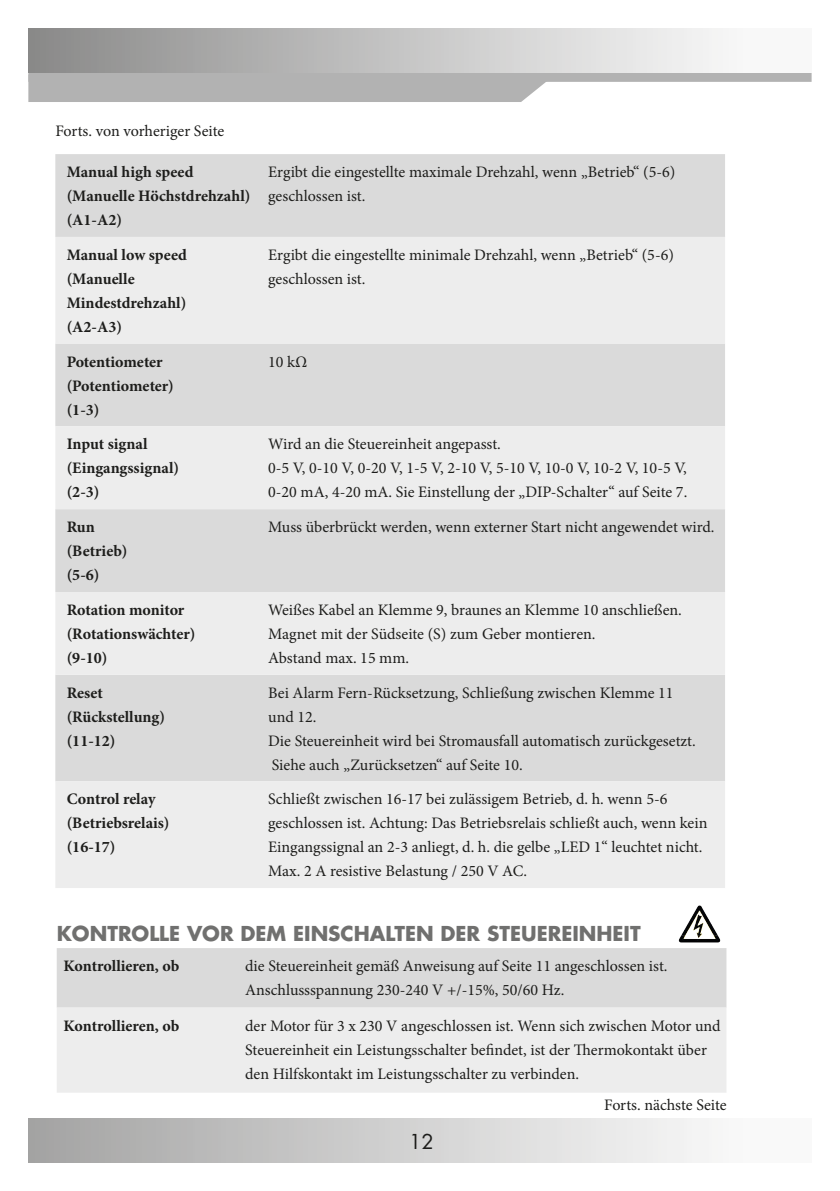
<style>
.page{position:relative;width:840px;height:1191px;background:#fff}
.page>*{position:absolute;margin:0;border:0;box-sizing:border-box;transform-origin:0 0}
.t1{font:700 20px "Futura";color:#70706f}
.t2{font:20px "Futura Std";color:#1d1d1b}
.t3{font:16px/24px "Minion Pro";color:#1d1d1b}
.t4{font:700 16px/24px "Minion Pro";letter-spacing:-.005em;color:#1d1d1b}
</style>
<div class="page">
<div style="left:28px;top:1118px;width:783px;height:44px;background:linear-gradient(to right,#a5a5a4,#fff)"></div>
<div style="left:28px;top:63px;width:783px;height:19px;background:linear-gradient(to right,#b2b2b2,#b2b2b2)"></div>
<div style="left:28px;top:28px;width:783px;height:44px;background:linear-gradient(to right,#8b8b8b,#fff)"></div>
<div style="left:28px;top:75px;width:527px;height:27px;background:#b2b2b2"></div>
<div style="left:55px;top:154px;width:669px;height:83px;background:#dadada"></div>
<svg style="left:55px;top:237px;width:669px;height:651px;background:#e5e5e5"></svg>
<img style="left:678px;top:905px;width:43px;height:38px">
<div style="left:57px;top:948px;width:669px;height:59px;background:#dadada"></div>
<div style="left:57px;top:1007px;width:669px;height:85px;background:#ededed"></div>
<p class="t3" style="left:55px;top:119px;width:170px">Forts. von vorheriger Seite</p>
<p class="t4" style="left:67px;top:160px;width:185px">Manual high speed (Manuelle Höchstdrehzahl) (A1-A2)</p>
<p class="t3" style="left:268px;top:160px;width:408px">Ergibt die eingestellte maximale Drehzahl, wenn „Betrieb“ (5-6) geschlossen ist.</p>
<p class="t4" style="left:67px;top:243px;width:122px">Manual low speed (Manuelle<br>Mindestdrehzahl) (A2-A3)</p>
<p class="t3" style="left:268px;top:243px;width:407px">Ergibt die eingestellte minimale Drehzahl, wenn „Betrieb“ (5-6) geschlossen ist.</p>
<p class="t4" style="left:67px;top:349px;width:109px">Potentiometer (Potentiometer) (1-3)</p>
<p class="t3" style="left:268px;top:349px;width:41px">10 kΩ</p>
<p class="t4" style="left:67px;top:432px;width:114px">Input signal (Eingangssignal) (2-3)</p>
<p class="t3" style="left:268px;top:432px;width:420px">Wird an die Steuereinheit angepasst.<br>0-5 V, 0-10 V, 0-20 V, 1-5 V, 2-10 V, 5-10 V, 10-0 V, 10-2 V, 10-5 V,<br>0-20 mA, 4-20 mA. Sie Einstellung der „DIP-Schalter“ auf Seite 7.</p>
<p class="t4" style="left:67px;top:515px;width:62px">Run (Betrieb) (5-6)</p>
<p class="t3" style="left:268px;top:515px;width:447px">Muss überbrückt werden, wenn externer Start nicht angewendet wird.</p>
<p class="t4" style="left:67px;top:597px;width:130px">Rotation monitor (Rotationswächter) (9-10)</p>
<p class="t3" style="left:268px;top:598px;width:415px">Weißes Kabel an Klemme 9, braunes an Klemme 10 anschließen.<br>Magnet mit der Südseite (S) zum Geber montieren.<br>Abstand max. 15 mm.</p>
<p class="t4" style="left:67px;top:680px;width:100px">Reset (Rückstellung) (11-12)</p>
<p class="t3" style="left:268px;top:680px;width:429px">Bei Alarm Fern-Rücksetzung, Schließung zwischen Klemme 11 und 12.<br>Die Steuereinheit wird bei Stromausfall automatisch zurückgesetzt.<br>Siehe auch „Zurücksetzen“ auf Seite 10.</p>
<p class="t4" style="left:67px;top:787px;width:104px">Control relay (Betriebsrelais) (16-17)</p>
<p class="t3" style="left:268px;top:787px;width:440px">Schließt zwischen 16-17 bei zulässigem Betrieb, d. h. wenn 5-6 geschlossen ist. Achtung: Das Betriebsrelais schließt auch, wenn kein Eingangssignal an 2-3 anliegt, d. h. die gelbe „LED 1“ leuchtet nicht.<br>Max. 2 A resistive Belastung / 250 V AC.</p>
<p class="t1" style="left:57px;top:920px;width:585px">KONTROLLE VOR DEM EINSCHALTEN DER STEUEREINHEIT</p>
<p class="t4" style="left:63px;top:953px;width:117px">Kontrollieren, ob</p>
<p class="t3" style="left:245px;top:954px;width:423px">die Steuereinheit gemäß Anweisung auf Seite 11 angeschlossen ist.<br>Anschlussspannung 230-240 V +/-15%, 50/60 Hz.</p>
<p class="t4" style="left:63px;top:1013px;width:117px">Kontrollieren, ob</p>
<p class="t3" style="left:245px;top:1013px;width:477px">der Motor für 3 x 230 V angeschlossen ist. Wenn sich zwischen Motor und<br>Steuereinheit ein Leistungsschalter befindet, ist der Thermokontakt über den Hilfskontakt im Leistungsschalter zu verbinden.</p>
<p class="t2" style="left:409px;top:1129px;width:26px">12</p>
<p class="t3" style="left:603px;top:1092px;width:124px">Forts. nächste Seite</p>
</div>
